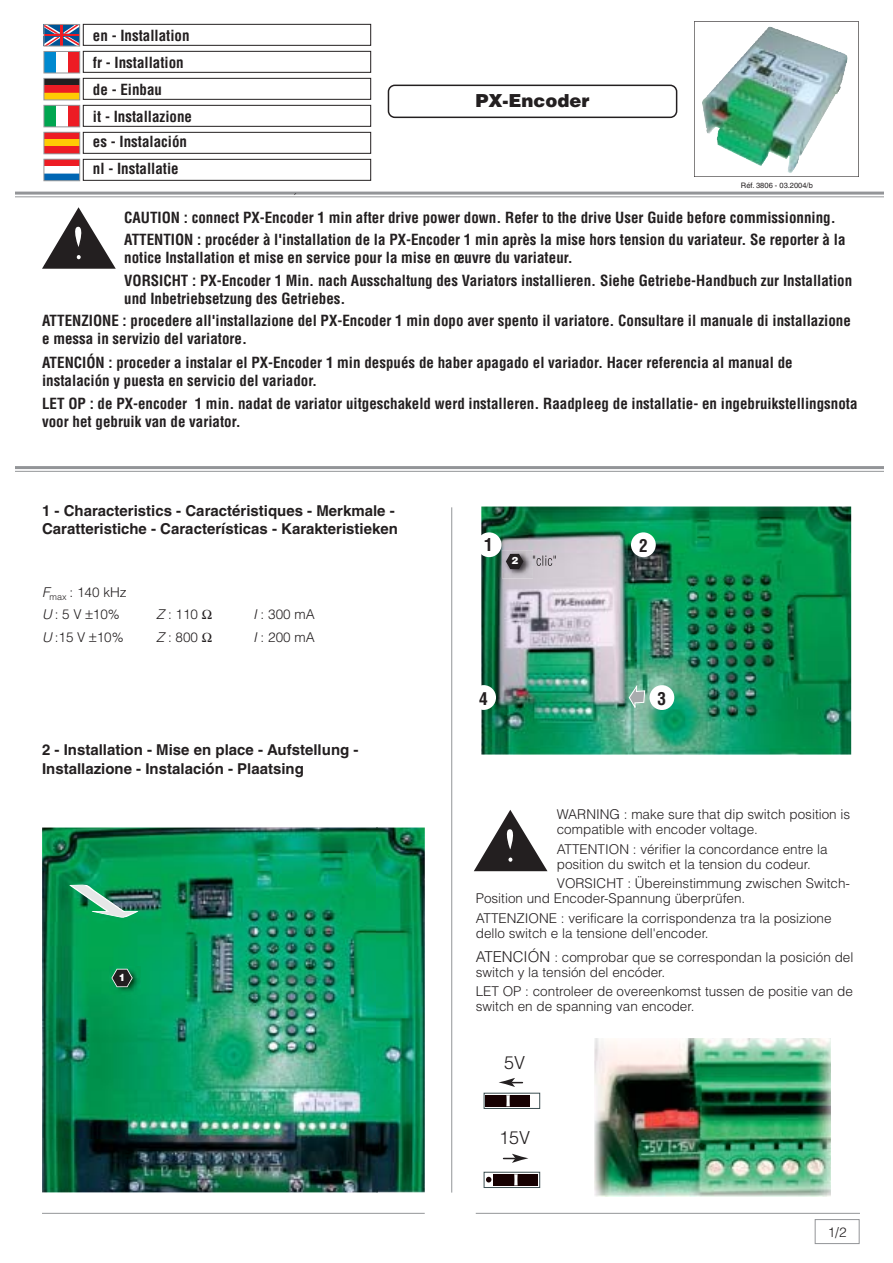
<style>
.page{position:relative;width:893px;height:1263px;background:#fff}
.page>*{position:absolute;margin:0;border:0;box-sizing:border-box;transform-origin:0 0}
.t1{font:900 18px "Helvetica";color:#231f20}
.t2{font:300 18px "Helvetica";color:#231f20}
.t3{font:700 condensed 17.4px "Helvetica";color:#231f20}
.t4{font:700 condensed 15px/22.5px "Helvetica";color:#231f20}
.t5{font:700 15px/19.5px "Helvetica";color:#231f20}
.t6{font:300 13.5px/15px "Helvetica";color:#231f20}
.t7{font:900 10.05px "Helvetica";color:#fff}
.t8{font:7.5px "Helvetica";color:#231f20}
.s1{font-style:italic}
.s2{font-size:15px}
</style>
<div class="page">
<img style="left:481px;top:506px;width:370px;height:249px">
<img style="left:534px;top:556px;width:21px;height:10px">
<svg style="left:628px;top:684px;width:17px;height:26px"></svg>
<img style="left:502px;top:550px;width:31px;height:28px">
<svg style="left:506px;top:554px;width:17px;height:15px"></svg>
<img style="left:42px;top:827px;width:383px;height:366px">
<img style="left:109px;top:967px;width:31px;height:28px">
<svg style="left:111px;top:969px;width:22px;height:18px"></svg>
<div style="left:476px;top:532px;width:25px;height:25px;background:#fff;border-radius:50%"></div>
<div style="left:471px;top:685px;width:25px;height:25px;background:#fff;border-radius:50%"></div>
<div style="left:649px;top:685px;width:25px;height:25px;background:#fff;border-radius:50%"></div>
<div style="left:631px;top:532px;width:24px;height:25px;background:#fff;border-radius:50%"></div>
<hr style="left:15px;top:192px;width:869px;height:3px;background:#939598">
<hr style="left:15px;top:197px;width:869px;height:1px;background:#939598">
<hr style="left:15px;top:466px;width:869px;height:3px;background:#939598">
<hr style="left:15px;top:471px;width:869px;height:1px;background:#939598">
<hr style="left:476px;top:1213px;width:384px;height:1px;background:#939598">
<hr style="left:42px;top:1213px;width:382px;height:1px;background:#939598">
<svg style="left:83px;top:24px;width:288px;height:157px"></svg>
<div style="left:388px;top:85px;width:289px;height:33px;border:2px solid #231f20;border-radius:6px"></div>
<div style="left:44px;top:159px;width:36px;height:7px;background:#ed1c24"></div>
<div style="left:44px;top:174px;width:36px;height:7px;background:#0066b3"></div>
<div style="left:44px;top:159px;width:36px;height:22px;border:1px solid #939598"></div>
<div style="left:44px;top:132px;width:36px;height:7px;background:#ed1c24"></div>
<div style="left:44px;top:139px;width:36px;height:8px;background:#ffcb04"></div>
<div style="left:44px;top:147px;width:36px;height:7px;background:#ed1c24"></div>
<div style="left:44px;top:132px;width:36px;height:22px;border:1px solid #939598"></div>
<div style="left:44px;top:105px;width:12px;height:22px;background:#00a650"></div>
<div style="left:68px;top:105px;width:12px;height:22px;background:#ed1c24"></div>
<div style="left:44px;top:105px;width:36px;height:22px;border:1px solid #939598"></div>
<div style="left:44px;top:78px;width:36px;height:8px;background:#231f20"></div>
<div style="left:44px;top:86px;width:36px;height:7px;background:#ed1c24"></div>
<div style="left:44px;top:93px;width:36px;height:7px;background:#ffcb04"></div>
<div style="left:44px;top:78px;width:36px;height:22px;border:1px solid #939598"></div>
<div style="left:44px;top:51px;width:12px;height:22px;background:#0089cf"></div>
<div style="left:68px;top:51px;width:12px;height:22px;background:#ed1c24"></div>
<div style="left:44px;top:51px;width:36px;height:22px;border:1px solid #939598"></div>
<svg style="left:46px;top:26px;width:32px;height:18px"></svg>
<div style="left:44px;top:24px;width:36px;height:22px;border:1px solid #939598"></div>
<svg style="left:694px;top:21px;width:164px;height:156px"></svg>
<div style="left:814px;top:1219px;width:45px;height:25px;border:1px solid #939598"></div>
<svg style="left:42px;top:207px;width:74px;height:62px"></svg>
<svg style="left:486px;top:1177px;width:5px;height:6px"></svg>
<svg style="left:474px;top:810px;width:74px;height:62px"></svg>
<hr style="left:451px;top:507px;width:1px;height:686px;background:#939598">
<img style="left:757px;top:87px;width:32px;height:86px">
<div style="left:484px;top:1172px;width:56px;height:16px;border:1px solid #3c4e51"></div>
<div style="left:493px;top:1174px;width:45px;height:11px;background:#160001"></div>
<svg style="left:514px;top:1174px;width:3px;height:11px"></svg>
<div style="left:484px;top:1093px;width:56px;height:16px;border:1px solid #3c4e51"></div>
<div style="left:485px;top:1095px;width:45px;height:11px;background:#160001"></div>
<svg style="left:506px;top:1095px;width:4px;height:11px"></svg>
<svg style="left:499px;top:1078px;width:23px;height:9px"></svg>
<svg style="left:503px;top:1154px;width:25px;height:9px"></svg>
<svg style="left:69px;top:884px;width:70px;height:35px;background:#4ba17b"></svg>
<img style="left:594px;top:1038px;width:236px;height:158px">
<p class="t4" style="left:93px;top:25px;width:98px">en - Installation</p>
<p class="t4" style="left:93px;top:52px;width:92px">fr - Installation</p>
<p class="t4" style="left:93px;top:80px;width:71px">de - Einbau</p>
<p class="t4" style="left:93px;top:128px;width:96px;line-height:27.8px">es - Instalación nl - Installatie</p>
<p class="t4" style="left:93px;top:106px;width:101px">it - Installazione</p>
<p class="t1" style="left:475px;top:94px;width:116px">PX-Encoder</p>
<p class="t8" style="left:741px;top:183px;width:73px">Réf. 3806 - 03.2004/b</p>
<p class="t4" style="left:124px;top:207px;width:722px">CAUTION : connect PX-Encoder 1 min after drive power down. Refer to the drive User Guide before commissionning.<br>ATTENTION : procéder à l'installation de la PX-Encoder 1 min après la mise hors tension du variateur. Se reporter à la</p>
<p class="t4" style="left:124px;top:248px;width:729px">notice Installation et mise en service pour la mise en œuvre du variateur.<br>VORSICHT : PX-Encoder 1 Min. nach Ausschaltung des Variators installieren. Siehe Getriebe-Handbuch zur Installation</p>
<p class="t4" style="left:42px;top:288px;width:810px;text-indent:82px">und Inbetriebsetzung des Getriebes.<br>ATTENZIONE : procedere all'installazione del PX-Encoder 1 min dopo aver spento il variatore. Consultare il manuale di installazione</p>
<p class="t4" style="left:42px;top:328px;width:752px;line-height:24px">e messa in servizio del variatore.<br>ATENCIÓN : proceder a instalar el PX-Encoder 1 min después de haber apagado el variador. Hacer referencia al manual de</p>
<p class="t4" style="left:42px;top:371px;width:816px">instalación y puesta en servicio del variador.<br>LET OP : de PX-encoder 1 min. nadat de variator uitgeschakeld werd installeren. Raadpleeg de installatie- en ingebruikstellingsnota</p>
<p class="t4" style="left:42px;top:411px;width:200px">voor het gebruik van de variator.</p>
<p class="t5" style="left:42px;top:503px;width:357px;line-height:18px">1 - Characteristics - Caractéristiques - Merkmale -<br>Caratteristiche - Características - Karakteristieken</p>
<p class="t6" style="left:42px;top:582px;width:86px;line-height:22.5px"><span class="s1">F</span><sub>max</sub> : 140 kHz<br><span class="s1">U</span> : 5 V 10%</p>
<p class="t6" style="left:156px;top:608px;width:44px"><span class="s1">Z</span> : 110</p>
<p class="t6" style="left:253px;top:608px;width:63px"><span class="s1">I</span> : 300 mA</p>
<p class="t6" style="left:42px;top:631px;width:83px"><span class="s1">U</span> :15 V 10%</p>
<p class="t6" style="left:156px;top:631px;width:44px"><span class="s1">Z</span> : 800</p>
<p class="t6" style="left:253px;top:631px;width:63px"><span class="s1">I</span> : 200 mA</p>
<p class="t5" style="left:42px;top:741px;width:318px">2 - Installation - Mise en place - Aufstellung -<br>Installazione - Instalación - Plaatsing</p>
<p class="t7" style="left:119px;top:974px;width:8px">1</p>
<p class="t3" style="left:484px;top:538px;width:10px">1</p>
<p class="t7" style="left:511px;top:557px;width:8px">2</p>
<p class="t3" style="left:639px;top:539px;width:10px">2</p>
<p class="t3" style="left:479px;top:692px;width:10px">4</p>
<p class="t3" style="left:657px;top:692px;width:10px">3</p>
<p class="t6" style="left:556px;top:808px;width:295px">WARNING : make sure that dip switch position is compatible with encoder voltage.</p>
<p class="t6" style="left:556px;top:843px;width:272px">ATTENTION : vérifier la concordance entre la position du switch et la tension du codeur.</p>
<p class="t6" style="left:476px;top:877px;width:376px;text-indent:81px">VORSICHT : Übereinstimmung zwischen Switch-<br>Position und Encoder-Spannung überprüfen.</p>
<p class="t6" style="left:476px;top:912px;width:357px">ATTENZIONE : verificare la corrispondenza tra la posizione dello switch e la tensione dell'encoder.</p>
<p class="t6" style="left:475px;top:951px;width:379px"><span class="s2">ATENCIÓN</span> : comprobar que se correspondan la posición del switch y la tensión del encóder.</p>
<p class="t6" style="left:475px;top:985px;width:378px">LET OP : controleer de overeenkomst tussen de positie van de switch en de spanning van encoder.</p>
<p class="t2" style="left:504px;top:1056px;width:23px">5V</p>
<p class="t2" style="left:499px;top:1131px;width:33px">15V</p>
<p class="t6" style="left:827px;top:1226px;width:20px">1/2</p>
</div>
